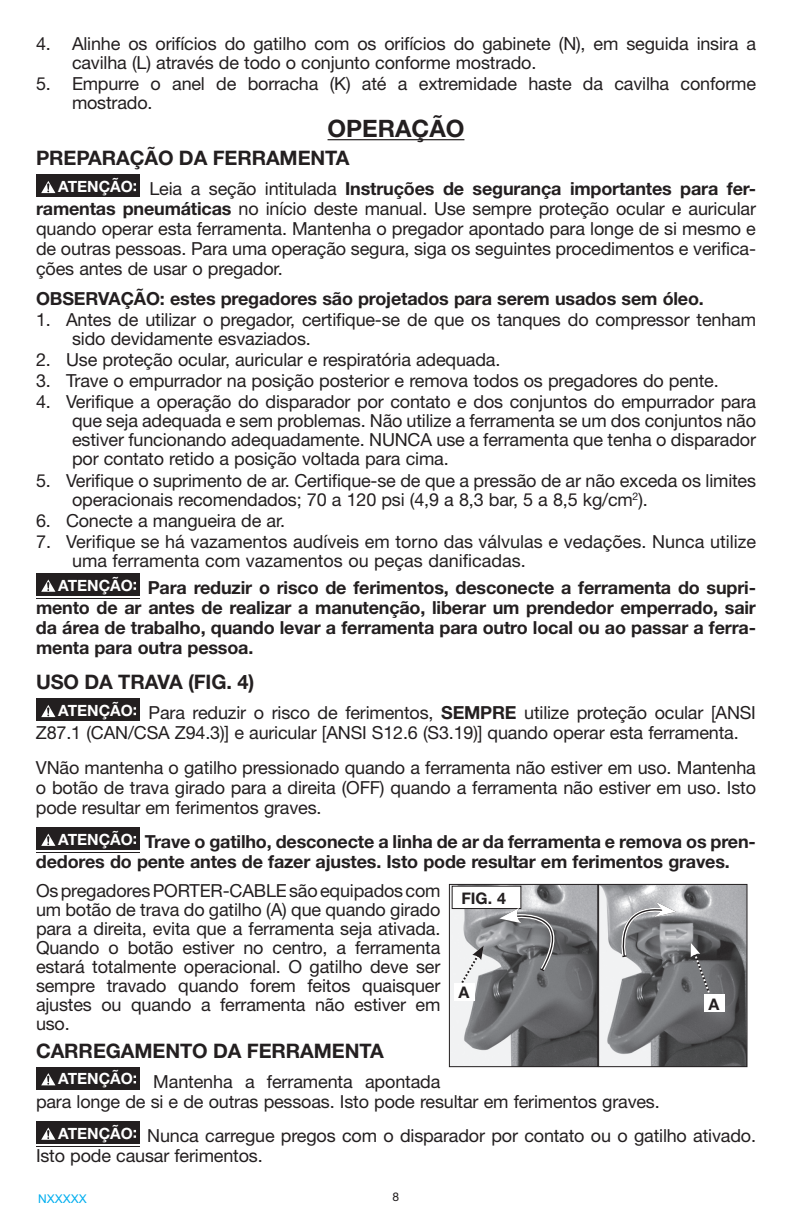
<style>
.page{position:relative;width:792px;height:1224px;background:#fff}
.page>*{position:absolute;margin:0;border:0;box-sizing:border-box;transform-origin:0 0}
.t1{font:700 24px "Helvetica Neue";color:#231f20}
.t2{font:700 20px "Helvetica Neue";letter-spacing:-.005em;color:#231f20}
.t3{font:18px/19px "Helvetica Neue";letter-spacing:-.01em;color:#231f20}
.t4{font:700 18px/20px "Helvetica Neue";letter-spacing:-.01em;color:#231f20;text-align:justify}
.t5{font:700 16px "Helvetica Neue";color:#231f20}
.t6{font:12px "Arial";color:#00aeef}
.t7{font:12px "Helvetica Neue";color:#231f20}
.s1{font-weight:700}
</style>
<div class="page">
<hr style="left:328px;top:139px;width:136px;height:1px;background:#231f20">
<div style="left:36px;top:175px;width:104px;height:22px;background:#231f20"></div>
<svg style="left:41px;top:181px;width:14px;height:12px"></svg>
<svg style="left:134px;top:183px;width:2px;height:8px"></svg>
<div style="left:36px;top:574px;width:104px;height:22px;background:#231f20"></div>
<svg style="left:41px;top:580px;width:14px;height:12px"></svg>
<svg style="left:134px;top:582px;width:2px;height:8px"></svg>
<div style="left:36px;top:699px;width:104px;height:22px;background:#231f20"></div>
<svg style="left:41px;top:705px;width:14px;height:12px"></svg>
<svg style="left:134px;top:707px;width:2px;height:8px"></svg>
<div style="left:36px;top:828px;width:104px;height:22px;background:#231f20"></div>
<svg style="left:41px;top:834px;width:14px;height:12px"></svg>
<svg style="left:134px;top:836px;width:2px;height:8px"></svg>
<img style="left:600px;top:886px;width:146px;height:179px">
<div style="left:598px;top:884px;width:150px;height:183px;border:1px solid #231f20"></div>
<div style="left:704px;top:994px;width:20px;height:18px;background:#fff"></div>
<svg style="left:691px;top:942px;width:20px;height:53px"></svg>
<svg style="left:451px;top:886px;width:145px;height:179px"></svg>
<div style="left:449px;top:884px;width:149px;height:183px;border:1px solid #231f20"></div>
<div style="left:452px;top:886px;width:69px;height:23px;background:#fff"></div>
<div style="left:454px;top:983px;width:20px;height:18px;background:#fff"></div>
<svg style="left:459px;top:945px;width:25px;height:40px"></svg>
<svg style="left:499px;top:908px;width:77px;height:66px;background:#7d7e80"></svg>
<svg style="left:614px;top:902px;width:62px;height:57px;background:#98989b"></svg>
<div style="left:36px;top:1067px;width:104px;height:22px;background:#231f20"></div>
<svg style="left:41px;top:1073px;width:14px;height:12px"></svg>
<div style="left:36px;top:1122px;width:104px;height:22px;background:#231f20"></div>
<svg style="left:41px;top:1128px;width:14px;height:12px"></svg>
<svg style="left:134px;top:1130px;width:2px;height:8px"></svg>
<p class="t3" style="left:72px;top:34px;width:686px;text-indent:-36px">4. Alinhe os orifícios do gatilho com os orifícios do gabinete (N), em seguida insira a cavilha (L) através de todo o conjunto conforme mostrado.</p>
<p class="t3" style="left:72px;top:74px;width:686px;text-indent:-36px">5. Empurre o anel de borracha (K) até a extremidade haste da cavilha conforme mostrado.</p>
<h1 class="t1" style="left:328px;top:114px;width:138px">Operação</h1>
<p class="t2" style="left:36px;top:146px;width:315px">Preparação da ferramenta</p>
<p class="t3" style="left:36px;top:179px;width:722px;line-height:20px;text-align:justify;text-indent:22px"><sup>ATENÇÃO</sup> Leia a seção intitulada <span class="s1">Instruções de segurança importantes para fer&shy;ramentas pneumáticas</span> no início deste manual. Use sempre proteção ocular e auricular quando operar esta ferramenta. Mantenha o pregador apontado para longe de si mesmo e de outras pessoas. Para uma operação segura, siga os seguintes procedimentos e verifica&shy;ções antes de usar o pregador.</p>
<p class="t4" style="left:36px;top:288px;width:669px">Observação: estes pregadores são projetados para serem usados sem óleo.</p>
<p class="t3" style="left:72px;top:310px;width:686px;text-indent:-36px">1. Antes de utilizar o pregador, certifique-se de que os tanques do compressor tenham sido devidamente esvaziados.</p>
<p class="t3" style="left:36px;top:350px;width:466px">2. Use proteção ocular, auricular e respiratória adequada.</p>
<p class="t3" style="left:36px;top:371px;width:684px">3. Trave o empurrador na posição posterior e remova todos os pregadores do pente.</p>
<p class="t3" style="left:72px;top:392px;width:686px;text-align:justify;text-indent:-36px">4. Verifique a operação do disparador por contato e dos conjuntos do empurrador para que seja adequada e sem problemas. Não utilize a ferramenta se um dos conjuntos não estiver funcionando adequadamente. NUNCA use a ferramenta que tenha o disparador por contato retido a posição voltada para cima.</p>
<p class="t3" style="left:72px;top:471px;width:686px;text-indent:-36px">5. Verifique o suprimento de ar. Certifique-se de que a pressão de ar não exceda os limites operacionais recomendados; 70 a 120 psi (4,9 a 8,3 bar, 5 a 8,5 kg/cm<sup>2</sup>).</p>
<p class="t3" style="left:36px;top:511px;width:251px">6. Conecte a mangueira de ar.</p>
<p class="t3" style="left:72px;top:532px;width:686px;text-indent:-36px">7. Verifique se há vazamentos audíveis em torno das válvulas e vedações. Nunca utilize uma ferramenta com vazamentos ou peças danificadas.</p>
<p class="t4" style="left:36px;top:577px;width:722px;text-indent:22px"><sup>ATENÇÃO</sup> Para reduzir o risco de ferimentos, desconecte a ferramenta do supri&shy;mento de ar antes de realizar a manutenção, liberar um prendedor emperrado, sair da área de trabalho, quando levar a ferramenta para outro local ou ao passar a ferra&shy;menta para outra pessoa.</p>
<p class="t2" style="left:36px;top:670px;width:27px">Usoda</p>
<p class="t2" style="left:118px;top:670px;width:24px">trava</p>
<p class="t2" style="left:188px;top:670px;width:68px">(Fig. 4)</p>
<p class="t3" style="left:36px;top:703px;width:721px;line-height:20px;text-indent:22px"><sup>ATENÇÃO</sup> Para reduzir o risco de ferimentos, <span class="s1">sempre</span> utilize proteção ocular [ANSI<br>Z87.1 (CAN/CSA Z94.3)] e auricular [ANSI S12.6 (S3.19)] quando operar esta ferramenta.</p>
<p class="t3" style="left:36px;top:757px;width:722px;line-height:20px;text-align:justify">VNão mantenha o gatilho pressionado quando a ferramenta não estiver em uso. Mantenha o botão de trava girado para a direita (OFF) quando a ferramenta não estiver em uso. Isto pode resultar em ferimentos graves.</p>
<p class="t4" style="left:36px;top:831px;width:721px;text-indent:22px"><sup>ATENÇÃO</sup> Trave o gatilho, desconecte a linha de ar da ferramenta e remova os pren&shy;dedores do pente antes de fazer ajustes. Isto pode resultar em ferimentos graves.</p>
<p class="t3" style="left:36px;top:880px;width:406px">Os pregadores PORTER-CABLE são equipados com</p>
<p class="t5" style="left:461px;top:888px;width:46px">Fig. 4</p>
<p class="t3" style="left:36px;top:899px;width:406px;text-align:justify">um botão de trava do gatilho (A) que quando girado para a direita, evita que a ferramenta seja ativada.<br>Quando o botão estiver no centro, a ferramenta estará totalmente operacional. O gatilho deve ser sempre travado quando forem feitos quaisquer ajustes ou quando a ferramenta não estiver em uso.</p>
<p class="t2" style="left:36px;top:1038px;width:349px">Carregamento da ferramenta</p>
<p class="t3" style="left:36px;top:1071px;width:625px;line-height:20px;text-indent:22px"><sup>ATENÇÃO</sup> Mantenha a ferramenta apontada<br>para longe de si e de outras pessoas. Isto pode resultar em ferimentos graves.</p>
<p class="t3" style="left:36px;top:1125px;width:722px;line-height:20px;text-indent:22px"><sup>ATENÇÃO</sup> Nunca carregue pregos com o disparador por contato ou o gatilho ativado.<br>Isto pode causar ferimentos.</p>
<p class="t5" style="left:459px;top:983px;width:12px">A</p>
<p class="t5" style="left:709px;top:994px;width:12px">A</p>
<p class="t6" style="left:38px;top:1191px;width:50px">NXXXXX</p>
<p class="t7" style="left:393px;top:1190px;width:8px">8</p>
</div>
